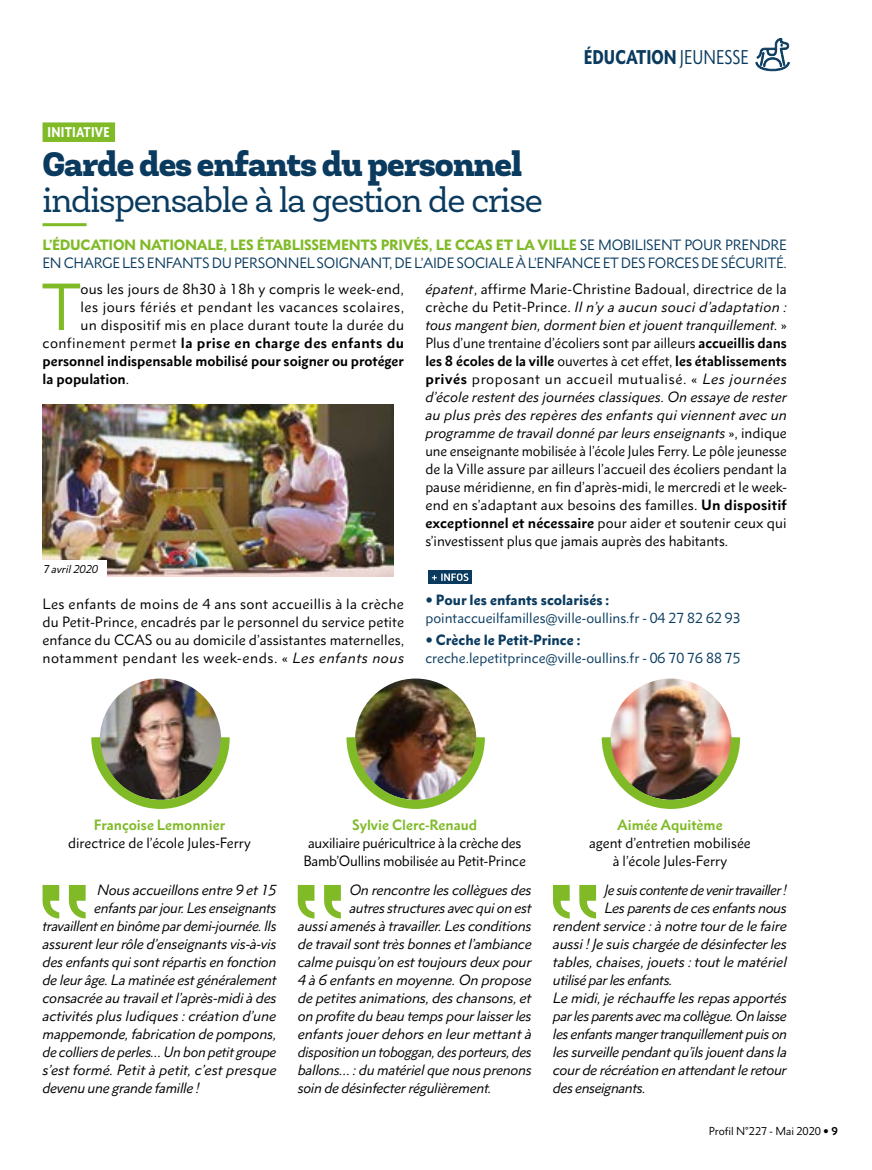
<style>
.page{position:relative;width:872px;height:1170px;background:#fff}
.page>*{position:absolute;margin:0;border:0;box-sizing:border-box;transform-origin:0 0}
.t1{font:60.15px "Metro Nova Pro";color:#80ba27}
.t2{font:34.5px "Newslab";letter-spacing:-.03em;color:#0a3b5f}
.t3{font:900 34.5px "Newslab";letter-spacing:-.03em;color:#0a3b5f}
.t4{font:900 condensed 18px "Metro Nova Pro";color:#0a3b5f}
.t5{font:italic 13.5px "Metro Nova Pro";letter-spacing:-.02em;color:#000}
.t6{font:13.5px/18px "Metro Nova Pro";color:#000;text-align:justify}
.t7{font:13.5px/18px "Metro Nova Pro";letter-spacing:-.02em;color:#0a3b5f}
.t8{font:13.5px "Metro Nova Pro";color:#0a3b5f}
.t9{font:13.5px/18px "Metro Nova Pro";letter-spacing:-.02em;color:#000;text-align:center}
.t10{font:700 13.5px "Metro Nova Pro";color:#000}
.t11{font:700 13.5px "Metro Nova Pro";color:#80ba27}
.t12{font:900 13.5px "Metro Nova Pro";color:#0a3b5f}
.t13{font:13.5px "Metro Nova Pro";letter-spacing:.035em;color:#000}
.t14{font:700 13.5px "Metro Nova Pro";letter-spacing:.03em;color:#000}
.t15{font:13.5px "Metro Nova Pro";letter-spacing:.02em;color:#000}
.t16{font:italic 13.5px "Metro Nova Pro";color:#000}
.t17{font:italic 13.5px "Metro Nova Pro";letter-spacing:.005em;color:#000}
.t18{font:900 condensed 12.75px "Metro Nova Pro";letter-spacing:.02em;color:#fff}
.t19{font:10.5px "Metro Nova Pro";color:#000}
.t20{font:italic 10.5px "Metro Nova Pro";color:#000}
.s1{font-weight:400}
.s2{font-weight:900;color:#80ba27}
.s3{font-style:italic}
.s4{font-weight:700}
</style>
<div class="page">
<div style="left:43px;top:122px;width:72px;height:20px;background:#80ba27"></div>
<div style="left:428px;top:570px;width:44px;height:13px;background:#0a3b5f"></div>
<svg style="left:432px;top:573px;width:36px;height:8px"></svg>
<hr style="left:43px;top:223px;width:44px;height:3px;background:#80ba27">
<svg style="left:43px;top:884px;width:43px;height:34px"></svg>
<svg style="left:298px;top:884px;width:43px;height:34px"></svg>
<svg style="left:553px;top:884px;width:43px;height:34px"></svg>
<img style="left:43px;top:404px;width:350px;height:172px">
<img style="left:100px;top:678px;width:121px;height:121px;border-radius:61px">
<img style="left:91px;top:728px;width:139px;height:81px">
<img style="left:355px;top:678px;width:121px;height:121px;border-radius:61px">
<img style="left:346px;top:728px;width:139px;height:81px">
<img style="left:610px;top:678px;width:121px;height:121px;border-radius:61px">
<img style="left:601px;top:728px;width:140px;height:81px">
<svg style="left:755px;top:38px;width:35px;height:33px"></svg>
<div style="left:19px;top:560px;width:87px;height:18px;background:#fff"></div>
<p class="t18" style="left:48px;top:124px;width:64px">INITIATIVE</p>
<h2 class="t3" style="left:43px;top:142px;width:481px">Garde des enfants du personnel</h2>
<h2 class="t2" style="left:43px;top:179px;width:502px">indispensable à la gestion de crise</h2>
<h3 class="t4" style="left:584px;top:45px;width:166px">ÉDUCATION <span class="s1">JEUNESSE</span></h3>
<p class="t7" style="left:43px;top:235px;width:746px"><span class="s2">L’ÉDUCATION NATIONALE, LES ÉTABLISSEMENTS PRIVÉS, LE CCAS ET LA VILLE</span> SE MOBILISENT POUR PRENDRE<br>EN CHARGE LES ENFANTS DU PERSONNEL SOIGNANT, DE L’AIDE SOCIALE À L’ENFANCE ET DES FORCES DE SÉCURITÉ.</p>
<h1 class="t1" style="left:42px;top:269px;width:41px">T</h1>
<p class="t6" style="left:80px;top:280px;width:325px">ous les jours de 8h30 à 18h y compris le week-end,</p>
<p class="t13" style="left:80px;top:298px;width:325px">les jours fériés et pendant les vacances scolaires,</p>
<p class="t15" style="left:80px;top:316px;width:325px">un dispositif mis en place durant toute la durée du</p>
<p class="t14" style="left:43px;top:334px;width:363px"><span class="s1">confinement permet</span> la prise en charge des enfants du</p>
<p class="t10" style="left:43px;top:352px;width:363px">personnel indispensable mobilisé pour soigner ou protéger</p>
<p class="t10" style="left:43px;top:370px;width:88px">la population<span class="s1">.</span></p>
<p class="t20" style="left:43px;top:562px;width:56px">7 avril 2020</p>
<p class="t6" style="left:43px;top:594px;width:363px">Les enfants de moins de 4 ans sont accueillis à la crèche du Petit-Prince, encadrés par le personnel du service petite enfance du CCAS ou au domicile d’assistantes maternelles, notamment pendant les week-ends. « <span class="s3">Les enfants nous</span></p>
<p class="t6" style="left:425px;top:280px;width:363px"><span class="s3">épatent</span>, affirme Marie-Christine Badoual, directrice de la crèche du Petit-Prince. <span class="s3">Il n’y a aucun souci d’adaptation : tous mangent bien, dorment bien et jouent tranquillement.</span> » Plus d’une trentaine d’écoliers sont par ailleurs <span class="s4">accueillis dans les 8 écoles de la ville</span> ouvertes à cet effet, <span class="s4">les établissements privés</span> proposant un accueil mutualisé. « <span class="s3">Les journées d’école restent des journées classiques. On essaye de rester au plus près des repères des enfants qui viennent avec un programme de travail donné par leurs enseignants</span> », indique une enseignante mobilisée à l’école Jules Ferry. Le pôle jeunesse de la Ville assure par ailleurs l’accueil des écoliers pendant la pause méridienne, en fin d’après-midi, le mercredi et le week&shy;end en s’adaptant aux besoins des familles. <span class="s4">Un dispositif exceptionnel et nécessaire</span> pour aider et soutenir ceux qui s’investissent plus que jamais auprès des habitants.</p>
<p class="t12" style="left:436px;top:591px;width:175px">Pour les enfants scolarisés :</p>
<p class="t8" style="left:425px;top:609px;width:317px">pointaccueilfamilles@ville-oullins.fr - 04 27 82 62 93</p>
<p class="t12" style="left:436px;top:631px;width:146px">Crèche le Petit-Prince :</p>
<p class="t8" style="left:425px;top:649px;width:317px">creche.lepetitprince@ville-oullins.fr - 06 70 76 88 75</p>
<p class="t11" style="left:94px;top:816px;width:133px">Françoise Lemonnier</p>
<p class="t6" style="left:68px;top:833px;width:184px">directrice de l’école Jules-Ferry</p>
<p class="t5" style="left:97px;top:881px;width:181px">Nous accueillons entre 9 et 15</p>
<p class="t5" style="left:94px;top:899px;width:184px">enfants par jour. Les enseignants</p>
<p class="t5" style="left:43px;top:917px;width:235px">travaillent en binôme par demi-journée. Ils</p>
<p class="t5" style="left:43px;top:935px;width:235px">assurent leur rôle d’enseignants vis-à-vis</p>
<p class="t5" style="left:43px;top:953px;width:235px">des enfants qui sont répartis en fonction</p>
<p class="t5" style="left:43px;top:971px;width:235px">de leur âge. La matinée est généralement</p>
<p class="t5" style="left:43px;top:989px;width:235px">consacrée au travail et l’après-midi à des</p>
<p class="t16" style="left:43px;top:1007px;width:235px">activités plus ludiques : création d’une</p>
<p class="t5" style="left:43px;top:1025px;width:235px">mappemonde, fabrication de pompons,</p>
<p class="t5" style="left:43px;top:1043px;width:235px">de colliers de perles… Un bon petit groupe</p>
<p class="t17" style="left:43px;top:1061px;width:235px">s’est formé. Petit à petit, c’est presque</p>
<p class="t5" style="left:43px;top:1079px;width:159px">devenu une grande famille !</p>
<p class="t11" style="left:352px;top:816px;width:127px">Sylvie Clerc-Renaud</p>
<p class="t9" style="left:303px;top:833px;width:224px">auxiliaire puéricultrice à la crèche des<br>Bamb’Oullins mobilisée au Petit-Prince</p>
<p class="t5" style="left:349px;top:881px;width:184px">On rencontre les collègues des</p>
<p class="t5" style="left:349px;top:899px;width:184px">autres structures avec qui on est</p>
<p class="t5" style="left:298px;top:917px;width:235px">aussi amenés à travailler. Les conditions</p>
<p class="t5" style="left:298px;top:935px;width:235px">de travail sont très bonnes et l’ambiance</p>
<p class="t5" style="left:298px;top:953px;width:235px">calme puisqu’on est toujours deux pour</p>
<p class="t5" style="left:298px;top:971px;width:235px">4 à 6 enfants en moyenne. On propose</p>
<p class="t5" style="left:298px;top:989px;width:235px">de petites animations, des chansons, et</p>
<p class="t5" style="left:298px;top:1007px;width:235px">on profite du beau temps pour laisser les</p>
<p class="t5" style="left:298px;top:1025px;width:235px">enfants jouer dehors en leur mettant à</p>
<p class="t5" style="left:298px;top:1043px;width:235px">disposition un toboggan, des porteurs, des</p>
<p class="t5" style="left:298px;top:1061px;width:235px">ballons… : du matériel que nous prenons</p>
<p class="t5" style="left:298px;top:1079px;width:195px">soin de désinfecter régulièrement.</p>
<p class="t11" style="left:617px;top:816px;width:107px">Aimée Aquitème</p>
<p class="t6" style="left:589px;top:833px;width:163px;text-align:center">agent d’entretien mobilisée à l’école Jules-Ferry</p>
<p class="t5" style="left:604px;top:881px;width:184px">Je suis contente de venir travailler !</p>
<p class="t5" style="left:604px;top:899px;width:184px">Les parents de ces enfants nous</p>
<p class="t5" style="left:553px;top:917px;width:235px">rendent service : à notre tour de le faire</p>
<p class="t5" style="left:553px;top:935px;width:235px">aussi ! Je suis chargée de désinfecter les</p>
<p class="t5" style="left:553px;top:953px;width:235px">tables, chaises, jouets : tout le matériel</p>
<p class="t5" style="left:553px;top:971px;width:121px">utilisé par les enfants.</p>
<p class="t5" style="left:553px;top:989px;width:235px">Le midi, je réchauffe les repas apportés</p>
<p class="t5" style="left:553px;top:1007px;width:235px">par les parents avec ma collègue. On laisse</p>
<p class="t5" style="left:553px;top:1025px;width:235px">les enfants manger tranquillement puis on</p>
<p class="t5" style="left:553px;top:1043px;width:235px">les surveille pendant qu’ils jouent dans la</p>
<p class="t5" style="left:553px;top:1061px;width:235px">cour de récréation en attendant le retour</p>
<p class="t5" style="left:553px;top:1079px;width:94px">des enseignants.</p>
<p class="t19" style="left:708px;top:1123px;width:131px">Profil N°227 - Mai 2020 <span class="s4">9</span></p>
</div>
